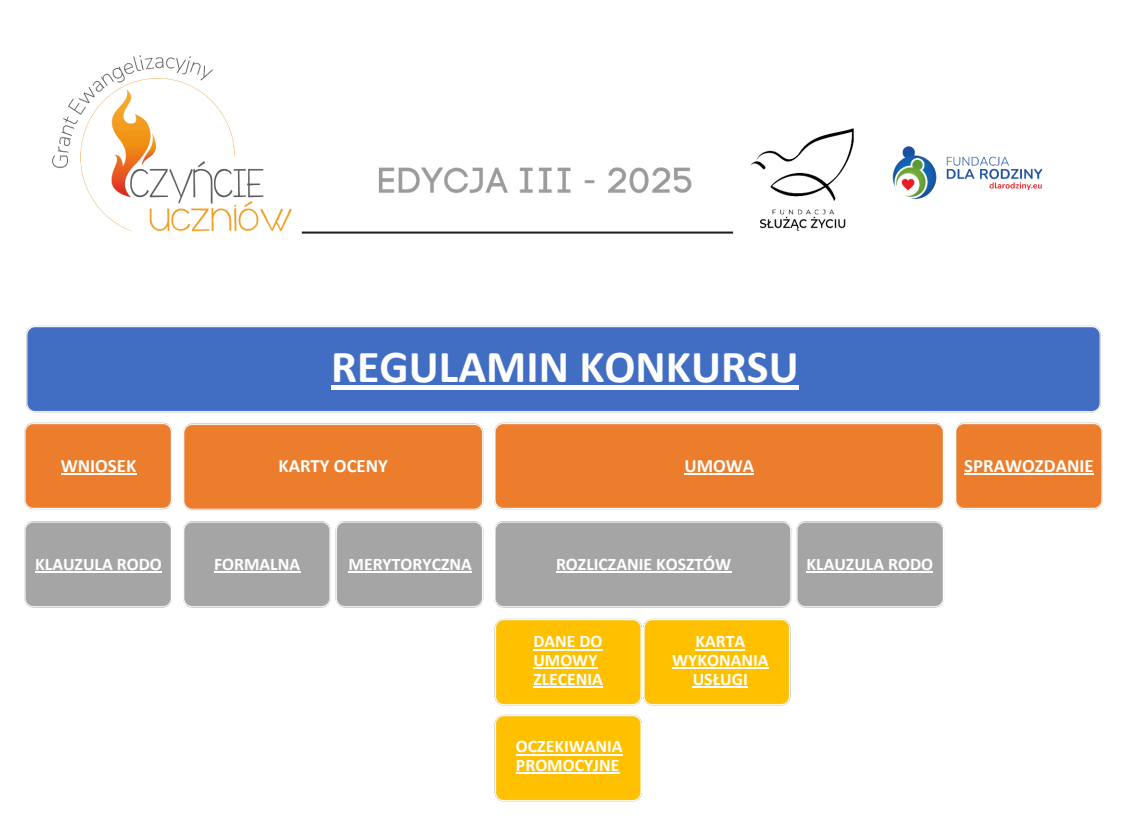
<style>
.page{position:relative;width:1132px;height:822px;background:#fff}
.page>*{position:absolute;margin:0;border:0;box-sizing:border-box;transform-origin:0 0}
.t1{font:700 46px "Calibri";color:#fff}
.t2{font:700 18.8px "Calibri";color:#fff}
.t3{font:700 17.7px/18.8px "Calibri";color:#fff}
</style>
<div class="page">
<img style="left:52px;top:55px;width:991px;height:179px">
<img style="left:494px;top:618px;width:297px;height:88px">
<img style="left:24px;top:325px;width:1079px;height:283px">
<div style="left:331px;top:385px;width:468px;height:5px;background:#fff"></div>
<hr style="left:61px;top:473px;width:75px;height:2px;background:#fff">
<hr style="left:684px;top:473px;width:70px;height:2px;background:#fff">
<hr style="left:964px;top:473px;width:129px;height:2px;background:#fff">
<hr style="left:35px;top:571px;width:127px;height:2px;background:#fff">
<hr style="left:214px;top:571px;width:86px;height:2px;background:#fff">
<hr style="left:349px;top:571px;width:123px;height:2px;background:#fff">
<hr style="left:533px;top:649px;width:69px;height:1px;background:#fff">
<hr style="left:533px;top:668px;width:64px;height:1px;background:#fff">
<hr style="left:533px;top:686px;width:70px;height:2px;background:#fff">
<hr style="left:556px;top:571px;width:175px;height:2px;background:#fff">
<hr style="left:695px;top:649px;width:50px;height:1px;background:#fff">
<hr style="left:672px;top:668px;width:96px;height:1px;background:#fff">
<hr style="left:693px;top:686px;width:55px;height:2px;background:#fff">
<hr style="left:806px;top:571px;width:127px;height:2px;background:#fff">
<img style="left:494px;top:714px;width:148px;height:88px">
<hr style="left:516px;top:754px;width:106px;height:1px;background:#fff">
<hr style="left:516px;top:773px;width:103px;height:1px;background:#fff">
<h1 class="t1" style="left:331px;top:334px;width:469px">REGULAMIN KONKURSU</h1>
<p class="t2" style="left:61px;top:452px;width:77px">WNIOSEK</p>
<p class="t2" style="left:278px;top:453px;width:111px">KARTY OCENY</p>
<p class="t2" style="left:684px;top:452px;width:71px">UMOWA</p>
<p class="t2" style="left:964px;top:452px;width:131px">SPRAWOZDANIE</p>
<p class="t3" style="left:35px;top:554px;width:128px">KLAUZULA RODO</p>
<p class="t3" style="left:214px;top:554px;width:87px">FORMALNA</p>
<p class="t3" style="left:349px;top:554px;width:125px">MERYTORYCZNA</p>
<p class="t3" style="left:556px;top:554px;width:177px">ROZLICZANIE KOSZTÓW</p>
<p class="t3" style="left:533px;top:632px;width:71px">DANE DO<br>UMOWY<br>ZLECENIA</p>
<p class="t3" style="left:516px;top:737px;width:108px">OCZEKIWANIA<br>PROMOCYJNE</p>
<p class="t3" style="left:672px;top:632px;width:98px;text-align:center">KARTA<br>WYKONANIA<br>USŁUGI</p>
<p class="t3" style="left:806px;top:554px;width:128px">KLAUZULA RODO</p>
</div>
